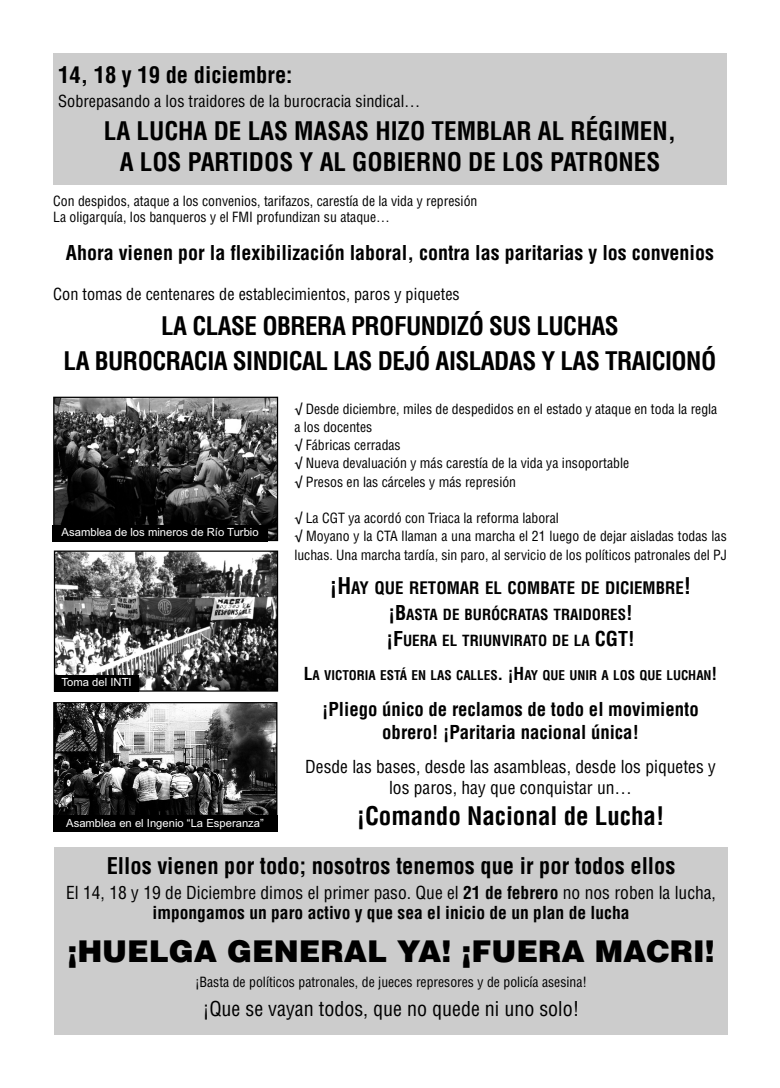
<style>
.page{position:relative;width:780px;height:1088px;background:#fff}
.page>*{position:absolute;margin:0;border:0;box-sizing:border-box;transform-origin:0 0}
.t1{font:900 30px "Helvetica";color:#000}
.t2{font:700 condensed 25px/35px "Helvetica";letter-spacing:-.01em;color:#000;text-align:center}
.t3{font:700 condensed 22.5px "Helvetica";color:#000}
.t4{font:700 condensed 20px "Helvetica";color:#000}
.t5{font:condensed 20px "Helvetica";color:#000}
.t6{font:700 condensed 18.75px/23.2px "Helvetica";color:#000;text-align:center}
.t7{font:700 condensed 17.5px/20px "Helvetica";color:#000;text-align:center}
.t8{font:condensed 17.5px/21.2px "Helvetica";color:#000;text-align:center}
.t9{font:700 condensed 16.88px "Helvetica";color:#000}
.t10{font:condensed 16.25px "Helvetica";color:#000}
.t11{font:700 condensed 15px/26.2px "Helvetica";color:#000}
.t12{font:condensed 13.75px/18.2px "Helvetica";color:#000}
.t13{font:700 condensed 13.12px "Helvetica";color:#000}
.t14{font:11.25px "Arial";color:#fff}
.s1{font-family:"Myriad Pro";font-weight:600;font-stretch:normal}
.s2{font-size:22.5px}
.s3{font-size:20px}
.s4{font-size:17.5px}
.s5{font-weight:400}
</style>
<div class="page">
<div style="left:53px;top:53px;width:673px;height:132px;background:#ccc"></div>
<div style="left:54px;top:847px;width:673px;height:188px;background:#ccc"></div>
<img style="left:56px;top:552px;width:220px;height:138px">
<div style="left:54px;top:550px;width:224px;height:142px;border:1px solid #000"></div>
<img style="left:55px;top:399px;width:221px;height:140px">
<div style="left:53px;top:397px;width:225px;height:144px;border:1px solid #000"></div>
<img style="left:55px;top:704px;width:220px;height:112px">
<div style="left:53px;top:702px;width:224px;height:130px;border:1px solid #000"></div>
<div style="left:53px;top:816px;width:224px;height:16px;background:#000"></div>
<div style="left:53px;top:525px;width:215px;height:16px;background:#000"></div>
<div style="left:54px;top:675px;width:85px;height:16px;background:#000"></div>
<h3 class="t3" style="left:58px;top:66px;width:236px">14, 18 y 19 de diciembre:</h3>
<p class="t10" style="left:58px;top:95px;width:364px">Sobrepasando a los traidores de la burocracia sindical…</p>
<h2 class="t2" style="left:104px;top:117px;width:573px;line-height:31.2px">LA LUCHA DE LAS MASAS HIZO TEMBLAR AL RÉGIMEN,<br>A LOS PARTIDOS Y AL GOBIERNO DE LOS PATRONES</h2>
<p class="t12" style="left:53px;top:193px;width:426px;line-height:16.5px">Con despidos, ataque a los convenios, tarifazos, carestía de la vida y represión<br>La oligarquía, los banqueros y el FMI profundizan su ataque…</p>
<h3 class="t4" style="left:66px;top:245px;width:649px">Ahora vienen por la flexibilización laboral, contra las paritarias y los convenios</h3>
<p class="t10" style="left:53px;top:288px;width:408px">Con tomas de centenares de establecimientos, paros y piquetes</p>
<h2 class="t2" style="left:64px;top:310px;width:654px">LA CLASE OBRERA PROFUNDIZÓ SUS LUCHAS<br>LA BUROCRACIA SINDICAL LAS DEJÓ AISLADAS Y LAS TRAICIONÓ</h2>
<p class="t14" style="left:62px;top:526px;width:198px">Asamblea de los mineros de Río Turbio</p>
<p class="t14" style="left:62px;top:676px;width:72px">Toma del INTI</p>
<p class="t14" style="left:66px;top:816px;width:199px">Asamblea en el Ingenio “La Esperanza”</p>
<p class="t12" style="left:294px;top:400px;width:424px"><span class="s1">√</span> Desde diciembre, miles de despedidos en el estado y ataque en toda la regla a los docentes<br><span class="s1">√</span> Fábricas cerradas<br><span class="s1">√</span> Nueva devaluación y más carestía de la vida ya insoportable<br><span class="s1">√</span> Presos en las cárceles y más represión</p>
<p class="t12" style="left:294px;top:510px;width:434px"><span class="s1">√</span> La CGT ya acordó con Triaca la reforma laboral<br><span class="s1">√</span> Moyano y la CTA llaman a una marcha el 21 luego de dejar aisladas todas las luchas. Una marcha tardía, sin paro, al servicio de los políticos patronales del PJ</p>
<p class="t9" style="left:330px;top:581px;width:363px"><span class="s2">¡H</span>AY QUE RETOMAR EL COMBATE DE DICIEMBRE<span class="s2">!</span></p>
<p class="t11" style="left:386px;top:602px;width:250px"><span class="s3">¡B</span>ASTA DE BURÓCRATAS TRAIDORES<span class="s3">! ¡F</span>UERA EL TRIUNVIRATO DE LA <span class="s3">CGT!</span></p>
<p class="t13" style="left:304px;top:670px;width:415px"><span class="s4">L</span>A VICTORIA ESTÁ EN LAS CALLES<span class="s4">. ¡H</span>AY QUE UNIR A LOS QUE LUCHAN<span class="s4">!</span></p>
<h3 class="t6" style="left:322px;top:699px;width:378px">¡Pliego único de reclamos de todo el movimiento obrero! ¡Paritaria nacional única!</h3>
<p class="t8" style="left:305px;top:757px;width:412px">Desde las bases, desde las asambleas, desde los piquetes y los paros, hay que conquistar un…</p>
<h2 class="t2" style="left:357px;top:801px;width:309px">¡Comando Nacional de Lucha!</h2>
<h3 class="t3" style="left:107px;top:857px;width:570px">Ellos vienen por todo; nosotros tenemos que ir por todos ellos</h3>
<p class="t7" style="left:66px;top:884px;width:651px"><span class="s5">El 14, 18 y 19 de Diciembre dimos el primer paso. Que el</span> 21 de febrero <span class="s5">no nos roben la lucha, </span>impongamos un paro activo y que sea el inicio de un plan de lucha</p>
<h1 class="t1" style="left:67px;top:940px;width:649px">¡HUELGA GENERAL YA! ¡FUERA MACRI!</h1>
<p class="t12" style="left:195px;top:974px;width:393px">¡Basta de políticos patronales, de jueces represores y de policía asesina!</p>
<h3 class="t5" style="left:203px;top:1001px;width:378px">¡Que se vayan todos, que no quede ni uno solo!</h3>
</div>
